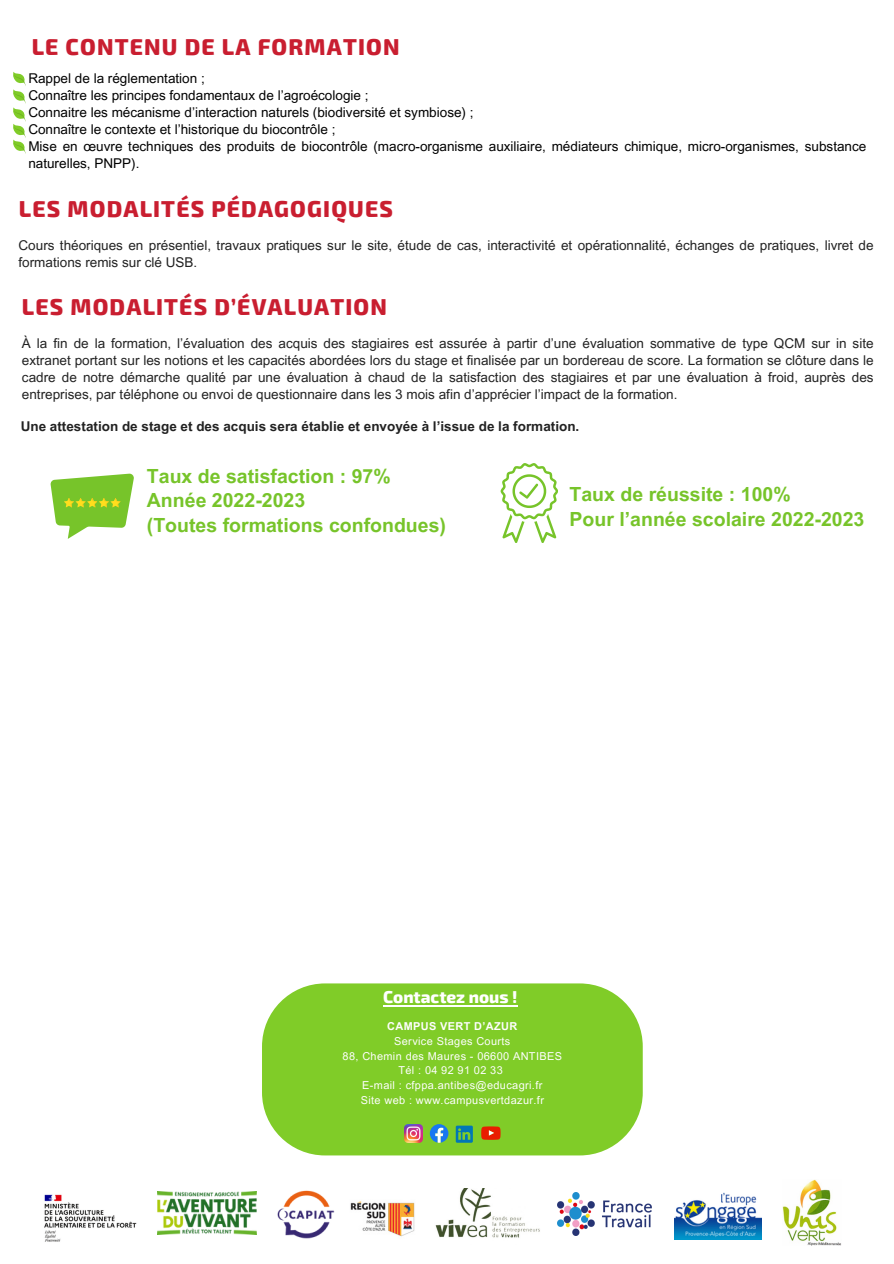
<style>
.page{position:relative;width:894px;height:1264px;background:#fff}
.page>*{position:absolute;margin:0;border:0;box-sizing:border-box;transform-origin:0 0}
.t1{font:800 22.5px "Exo 2";letter-spacing:.05em;color:#c91e30}
.t2{font:700 19.5px/24.8px "Arial MT Pro";color:#77c42a}
.t3{font:800 16.8px "Exo 2";color:#fff}
.t4{font:13.5px/16.8px "Arial MT Pro";color:#222}
.t5{font:13.5px/16.8px "Arial MT Pro";color:#000}
.t6{font:700 13.5px "Arial MT Pro";color:#222}
.t7{font:10.95px "Arial MT Pro";letter-spacing:.035em;color:#fefefe}
.t8{font:700 10.95px "Arial MT Pro";letter-spacing:.035em;color:#fefefe}
</style>
<div class="page">
<svg style="left:13px;top:72px;width:13px;height:82px"></svg>
<div style="left:262px;top:983px;width:380px;height:172px;background:#80cc28;border-radius:63px"></div>
<img style="left:404px;top:1124px;width:18px;height:18px">
<svg style="left:429px;top:1124px;width:19px;height:18px"></svg>
<svg style="left:455px;top:1125px;width:17px;height:17px"></svg>
<svg style="left:481px;top:1126px;width:19px;height:13px"></svg>
<hr style="left:383px;top:1004px;width:134px;height:2px;background:#fff">
<svg style="left:50px;top:473px;width:84px;height:65px"></svg>
<svg style="left:500px;top:463px;width:58px;height:80px"></svg>
<img style="left:277px;top:1190px;width:57px;height:49px">
<img style="left:435px;top:1188px;width:105px;height:50px">
<img style="left:157px;top:1191px;width:99px;height:43px">
<img style="left:557px;top:1192px;width:94px;height:43px">
<img style="left:782px;top:1179px;width:59px;height:66px">
<img style="left:350px;top:1201px;width:65px;height:36px">
<img style="left:674px;top:1192px;width:87px;height:47px">
<img style="left:44px;top:1194px;width:93px;height:48px">
<p class="t1" style="left:32px;top:32px;width:369px">LE CONTENU DE LA FORMATION</p>
<p class="t5" style="left:28px;top:72px;width:446px">Rappel de la réglementation ;<br>Connaître les principes fondamentaux de l’agroécologie ;<br>Connaitre les mécanisme d’interaction naturels (biodiversité et symbiose) ; Connaître le contexte et l’historique du biocontrôle ;</p>
<p class="t5" style="left:28px;top:139px;width:839px">Mise en œuvre techniques des produits de biocontrôle (macro-organisme auxiliaire, médiateurs chimique, micro-organismes, substance naturelles, PNPP).</p>
<p class="t1" style="left:19px;top:195px;width:375px">LES MODALITÉS PÉDAGOGIQUES</p>
<p class="t4" style="left:19px;top:239px;width:856px">Cours théoriques en présentiel, travaux pratiques sur le site, étude de cas, interactivité et opérationnalité, échanges de pratiques, livret de formations remis sur clé USB.</p>
<p class="t1" style="left:22px;top:292px;width:366px">LES MODALITÉS D’ÉVALUATION</p>
<h5 class="t4" style="left:22px;top:336px;width:852px;text-align:justify">À la fin de la formation, l’évaluation des acquis des stagiaires est assurée à partir d’une évaluation sommative de type QCM sur in site extranet portant sur les notions et les capacités abordées lors du stage et finalisée par un bordereau de score. La formation se clôture dans le cadre de notre démarche qualité par une évaluation à chaud de la satisfaction des stagiaires et par une évaluation à froid, auprès des entreprises, par téléphone ou envoi de questionnaire dans les 3 mois afin d’apprécier l’impact de la formation.</h5>
<p class="t6" style="left:21px;top:421px;width:560px">Une attestation de stage et des acquis sera établie et envoyée à l’issue de la formation.</p>
<p class="t2" style="left:147px;top:466px;width:300px">Taux de satisfaction : 97%<br>Année 2022-2023<br>(Toutes formations confondues)</p>
<h2 class="t2" style="left:569px;top:484px;width:296px">Taux de réussite : 100%<br>Pour l’année scolaire 2022-2023</h2>
<p class="t3" style="left:383px;top:986px;width:136px">Contactez nous !</p>
<h5 class="t8" style="left:387px;top:1021px;width:132px">CAMPUS VERT D’AZUR</h5>
<p class="t7" style="left:394px;top:1036px;width:118px">Service Stages Courts</p>
<h5 class="t7" style="left:342px;top:1051px;width:221px">88, Chemin des Maures - 06600 ANTIBES</h5>
<h4 class="t7" style="left:398px;top:1066px;width:106px">Tél : 04 92 91 02 33</h4>
<p class="t7" style="left:362px;top:1081px;width:182px">E-mail : cfppa.antibes@educagri.fr</p>
<h2 class="t7" style="left:360px;top:1096px;width:185px">Site web : www.campusvertdazur.fr</h2>
</div>
